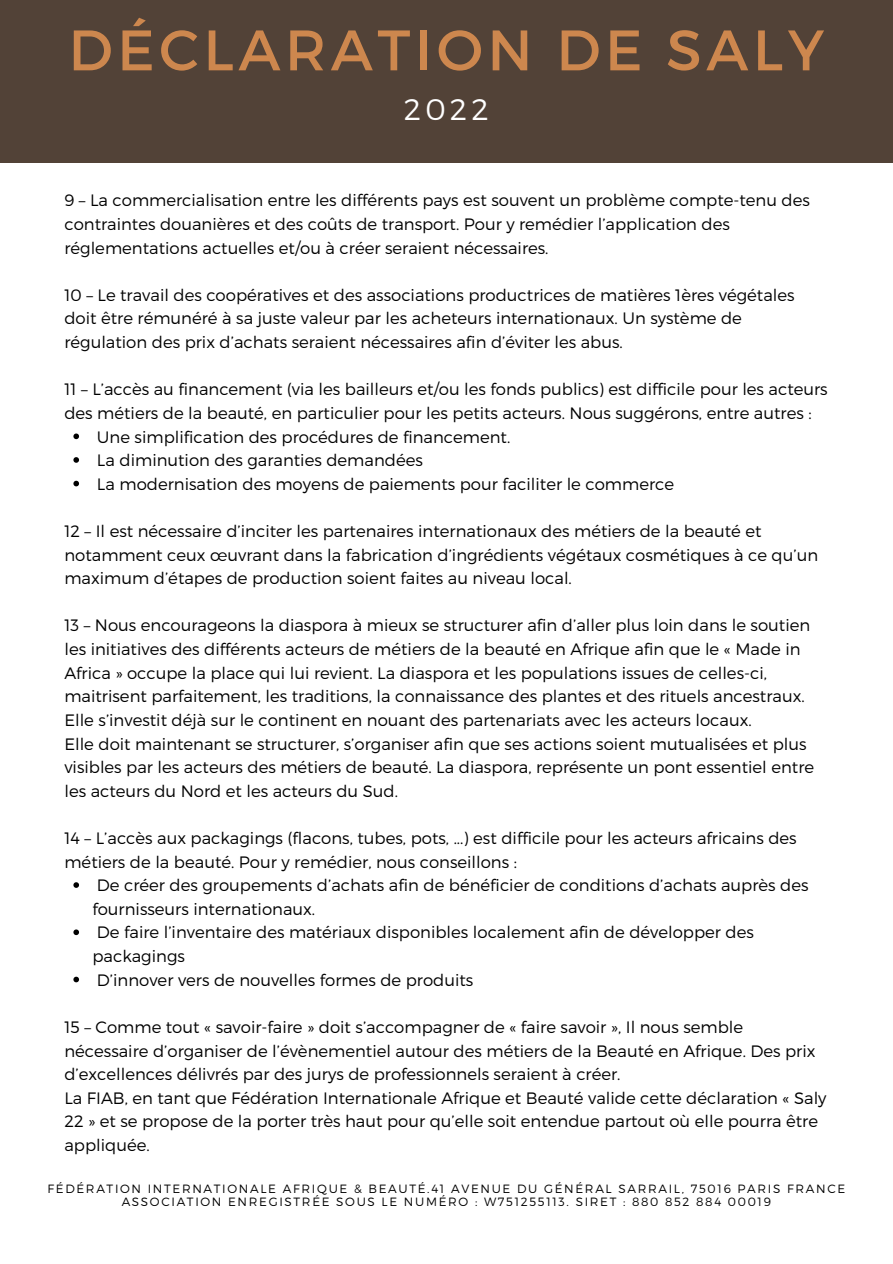
<style>
.page{position:relative;width:893px;height:1264px;background:#fff}
.page>*{position:absolute;margin:0;border:0;box-sizing:border-box;transform-origin:0 0}
.t1{font:57px "Montserrat";letter-spacing:.08em;color:#cd874e}
.t2{font:300 29.7px "Montserrat";color:#fff}
.t3{font:300 16.5px/23.5px "Montserrat";color:#000}
.t4{font:300 12px/13px "Montserrat";letter-spacing:.14em;color:#000;text-align:center}
</style>
<div class="page">
<div style="left:0;top:0;width:892px;height:162px;background:#524237"></div>
<svg style="left:73px;top:433px;width:6px;height:6px"></svg>
<svg style="left:73px;top:457px;width:6px;height:6px"></svg>
<svg style="left:73px;top:481px;width:6px;height:5px"></svg>
<svg style="left:73px;top:882px;width:6px;height:5px"></svg>
<svg style="left:73px;top:929px;width:6px;height:6px"></svg>
<svg style="left:73px;top:976px;width:6px;height:6px"></svg>
<h1 class="t1" style="left:68px;top:13px;width:757px">DÉCLARATION DE SALY</h1>
<h2 class="t2" style="left:404px;top:90px;width:86px">2022</h2>
<p class="t3" style="left:64px;top:188px;width:747px">9 – La commercialisation entre les différents pays est souvent un problème compte-tenu des contraintes douanières et des coûts de transport. Pour y remédier l’application des réglementations actuelles et/ou à créer seraient nécessaires.</p>
<p class="t3" style="left:64px;top:282px;width:731px">10 – Le travail des coopératives et des associations productrices de matières 1ères végétales doit être rémunéré à sa juste valeur par les acheteurs internationaux. Un système de régulation des prix d’achats seraient nécessaires afin d’éviter les abus.</p>
<p class="t3" style="left:64px;top:377px;width:764px">11 – L’accès au financement (via les bailleurs et/ou les fonds publics) est difficile pour les acteurs des métiers de la beauté, en particulier pour les petits acteurs. Nous suggérons, entre autres :</p>
<p class="t3" style="left:97px;top:424px;width:578px">Une simplification des procédures de financement.<br>La diminution des garanties demandées<br>La modernisation des moyens de paiements pour faciliter le commerce</p>
<p class="t3" style="left:64px;top:518px;width:755px">12 – Il est nécessaire d’inciter les partenaires internationaux des métiers de la beauté et notamment ceux œuvrant dans la fabrication d’ingrédients végétaux cosmétiques à ce qu’un maximum d’étapes de production soient faites au niveau local.</p>
<p class="t3" style="left:64px;top:613px;width:751px">13 – Nous encourageons la diaspora à mieux se structurer afin d’aller plus loin dans le soutien les initiatives des différents acteurs de métiers de la beauté en Afrique afin que le « Made in Africa » occupe la place qui lui revient. La diaspora et les populations issues de celles-ci, maitrisent parfaitement, les traditions, la connaissance des plantes et des rituels ancestraux.<br>Elle s’investit déjà sur le continent en nouant des partenariats avec les acteurs locaux.<br>Elle doit maintenant se structurer, s’organiser afin que ses actions soient mutualisées et plus visibles par les acteurs des métiers de beauté. La diaspora, représente un pont essentiel entre les acteurs du Nord et les acteurs du Sud.</p>
<p class="t3" style="left:64px;top:825px;width:733px">14 – L’accès aux packagings (flacons, tubes, pots, ...) est difficile pour les acteurs africains des métiers de la beauté. Pour y remédier, nous conseillons :</p>
<p class="t3" style="left:92px;top:872px;width:717px">De créer des groupements d’achats afin de bénéficier de conditions d’achats auprès des fournisseurs internationaux.<br>De faire l’inventaire des matériaux disponibles localement afin de développer des packagings<br>D’innover vers de nouvelles formes de produits</p>
<p class="t3" style="left:64px;top:1014px;width:763px">15 – Comme tout « savoir-faire » doit s’accompagner de « faire savoir », Il nous semble nécessaire d’organiser de l’évènementiel autour des métiers de la Beauté en Afrique. Des prix d’excellences délivrés par des jurys de professionnels seraient à créer.<br>La FIAB, en tant que Fédération Internationale Afrique et Beauté valide cette déclaration « Saly 22 » et se propose de la porter très haut pour qu’elle soit entendue partout où elle pourra être appliquée.</p>
<p class="t4" style="left:47px;top:1181px;width:799px">FÉ DÉ RATION INTERNATIONALE AFRIQUE &amp; BEAUTÉ.41 AVENUE DU GÉ NÉ RAL SARRAIL, 75016 PARIS FRANCE<br>ASSOCIATION ENREGISTRÉE SOUS LE NUMÉRO : W751255113. SIRET : 880 852 884 00019</p>
</div>
